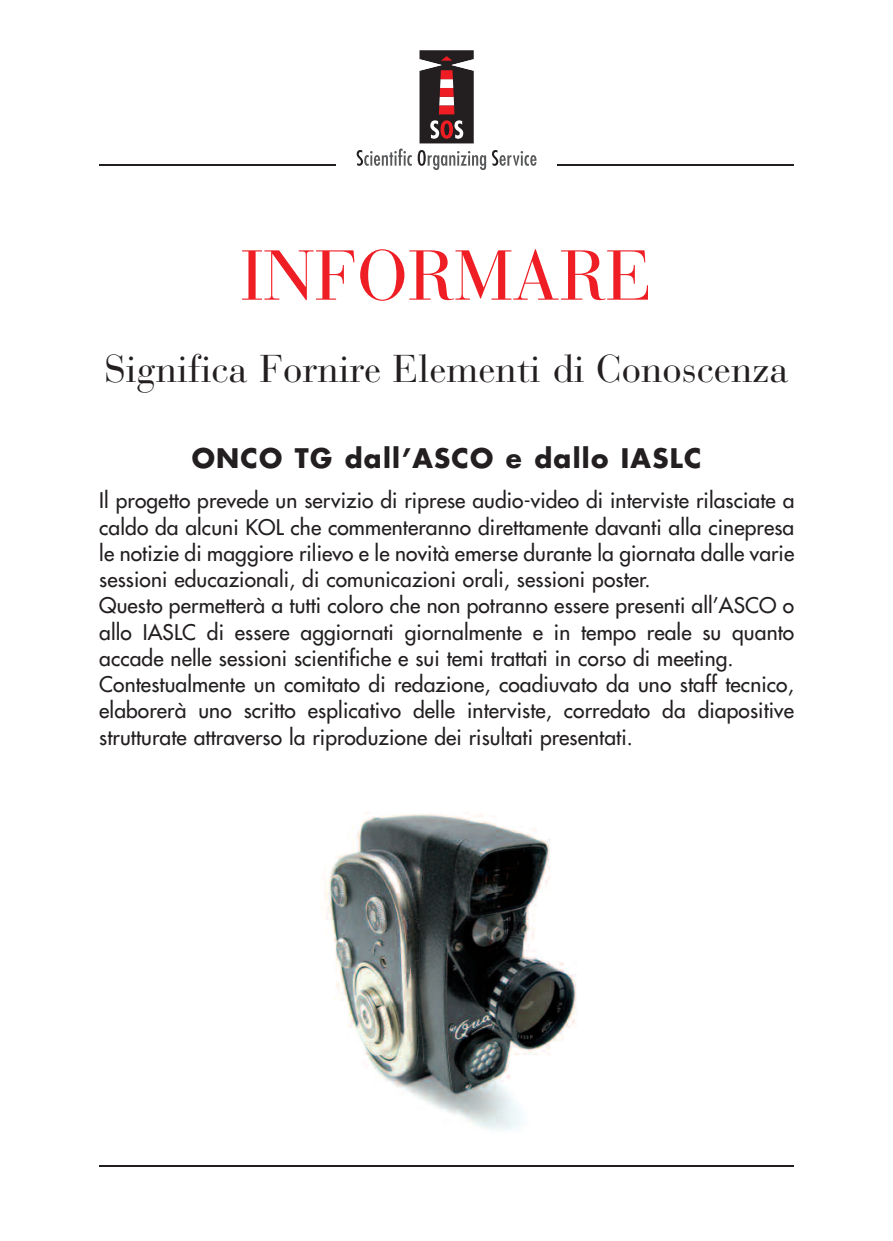
<style>
.page{position:relative;width:893px;height:1241px;background:#fff}
.page>*{position:absolute;margin:0;border:0;box-sizing:border-box;transform-origin:0 0}
.t1{font:70px "Bauer Bodoni";color:#ee1e24}
.t2{font:38.5px "Bauer Bodoni";color:#231f20}
.t3{font:700 26.25px "Futura";letter-spacing:.05em;color:#231f20}
.t4{font:21px/26.2px "Futura";letter-spacing:.005em;color:#231f20}
</style>
<div class="page">
<svg style="left:357px;top:148px;width:55px;height:18px"></svg>
<svg style="left:418px;top:150px;width:68px;height:20px"></svg>
<svg style="left:492px;top:150px;width:44px;height:16px"></svg>
<svg style="left:419px;top:50px;width:55px;height:93px;background:#594042"></svg>
<hr style="left:99px;top:164px;width:237px;height:2px;background:#231f20">
<hr style="left:558px;top:164px;width:236px;height:2px;background:#231f20">
<hr style="left:99px;top:1165px;width:695px;height:1px;background:#231f20">
<img style="left:325px;top:812px;width:252px;height:318px">
<h1 class="t1" style="left:240px;top:250px;width:414px">INFORMARE</h1>
<h2 class="t2" style="left:104px;top:355px;width:686px">Significa Fornire Elementi di Conoscenza</h2>
<p class="t3" style="left:192px;top:446px;width:511px">ONCO TG dall’ASCO e dallo IASLC</p>
<p class="t4" style="left:99px;top:488px;width:697px">Il progetto prevede un servizio di riprese audio-video di interviste rilasciate a caldo da alcuni KOL che commenteranno direttamente davanti alla cinepresa le notizie di maggiore rilievo e le novità emerse durante la giornata dalle varie sessioni educazionali, di comunicazioni orali, sessioni poster.<br>Questo permetterà a tutti coloro che non potranno essere presenti all’ASCO o allo IASLC di essere aggiornati giornalmente e in tempo reale su quanto accade nelle sessioni scientifiche e sui temi trattati in corso di meeting.<br>Contestualmente un comitato di redazione, coadiuvato da uno staff tecnico, elaborerà uno scritto esplicativo delle interviste, corredato da diapositive strutturate attraverso la riproduzione dei risultati presentati.</p>
</div>
